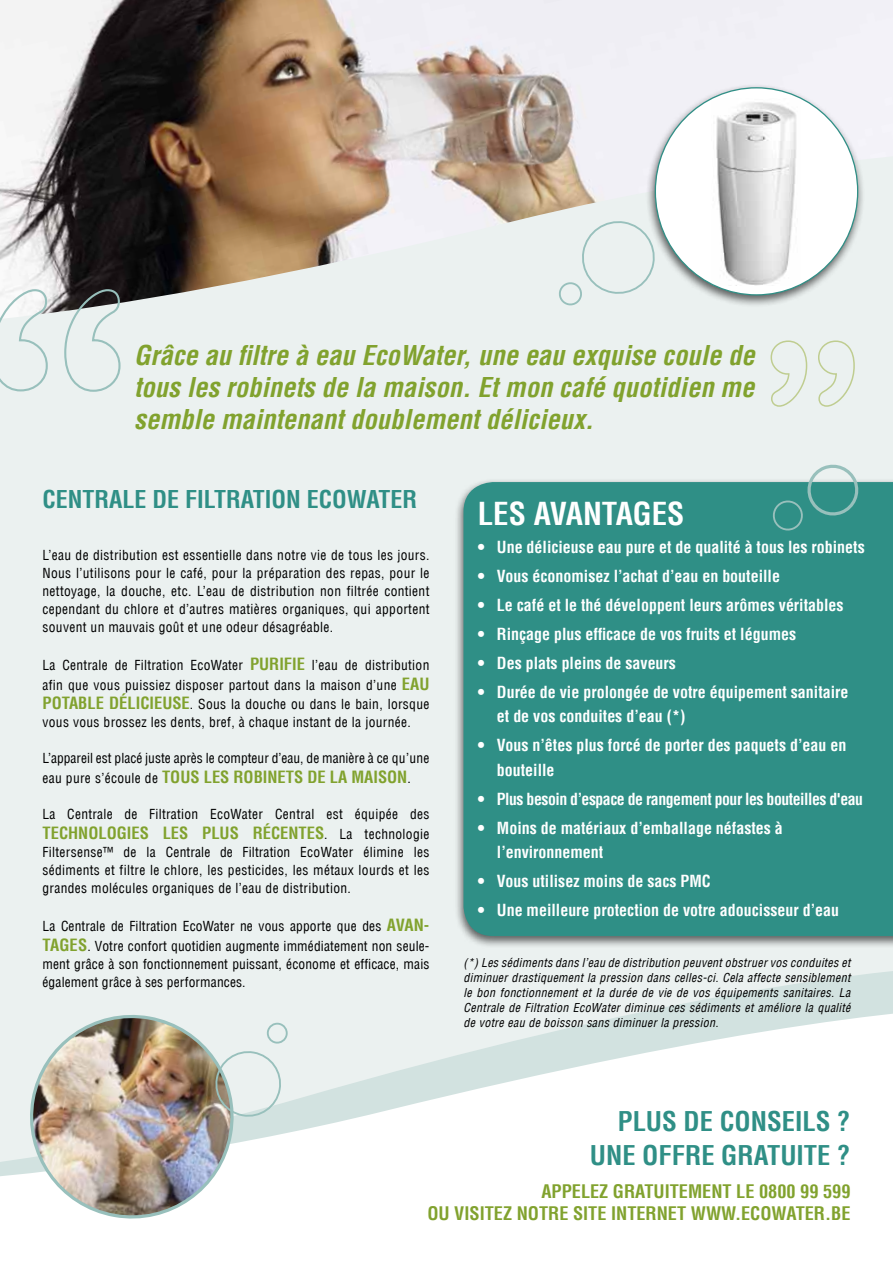
<style>
.page{position:relative;width:893px;height:1263px;background:#fff}
.page>*{position:absolute;margin:0;border:0;box-sizing:border-box;transform-origin:0 0}
.t1{font:700 condensed 30.9px "Helvetica LT";color:#fff}
.t2{font:italic 700 condensed 26.7px/32px "Helvetica LT";color:#81a22e;text-align:justify}
.t3{font:700 condensed 26.55px/33.2px "Helvetica LT";color:#2f8f86;text-align:right}
.t4{font:700 condensed 24px "Helvetica LT";color:#2f8f86}
.t5{font:700 condensed 18.3px "Helvetica LT";color:#81a22e}
.t6{font:700 condensed 16.5px "Helvetica LT";color:#81a22e}
.t7{font:700 condensed 16.35px/24.5px "Helvetica LT";color:#fff}
.t8{font:700 condensed 16.35px "Helvetica LT";letter-spacing:-.03em;color:#fff}
.t9{font:condensed 13.5px/18px "Helvetica LT";letter-spacing:.02em;color:#000;text-align:justify}
.t10{font:condensed 13.5px/19.8px "Helvetica LT";color:#000}
.t11{font:italic condensed 12px/15px "Helvetica LT";letter-spacing:.025em;color:#000;text-align:justify}
.s1{font-weight:700;font-size:16.5px;color:#81a22e}
.s2{font-weight:400;font-size:13.5px;color:#000}
</style>
<div class="page">
<div style="left:0;top:77px;width:893px;height:1186px;background:#ebf1f0"></div>
<svg style="left:0;top:971px;width:893px;height:292px;fill:#fff"></svg>
<div style="left:454px;top:478px;width:439px;height:470px;background:#000;opacity:.6"></div>
<div style="left:463px;top:482px;width:430px;height:454px;background:#2f8f86"></div>
<img style="left:0;top:0;width:893px;height:303px">
<svg style="left:0;top:288px;width:122px;height:104px"></svg>
<svg style="left:770px;top:340px;width:85px;height:67px"></svg>
<img style="left:20px;top:1005px;width:224px;height:220px">
<svg style="left:772px;top:464px;width:88px;height:67px"></svg>
<svg style="left:212px;top:1021px;width:78px;height:97px"></svg>
<svg style="left:557px;top:217px;width:88px;height:89px"></svg>
<div style="left:645px;top:83px;width:220px;height:225px;background:#000;opacity:.6"></div>
<div style="left:655px;top:88px;width:203px;height:207px;background:#fff;border-radius:50%"></div>
<img style="left:711px;top:98px;width:89px;height:188px">
<h2 class="t2" style="left:134px;top:339px;width:622px">Grâce au filtre à eau EcoWater, une eau exquise coule de tous les robinets de la maison. Et mon café quotidien me semble maintenant doublement délicieux.</h2>
<h3 class="t4" style="left:43px;top:484px;width:14px">centrale</h3>
<h3 class="t4" style="left:153px;top:484px;width:45px">de filtration</h3>
<h3 class="t4" style="left:307px;top:484px;width:112px">ECOWATER</h3>
<p class="t9" style="left:43px;top:546px;width:388px">L’eau de distribution est essentielle dans notre vie de tous les jours.<br>Nous l’utilisons pour le café, pour la préparation des repas, pour le nettoyage, la douche, etc. L’eau de distribution non filtrée contient cependant du chlore et d’autres matières organiques, qui apportent souvent un mauvais goût et une odeur désagréable.</p>
<p class="t9" style="left:43px;top:655px;width:388px;line-height:19.8px">La Centrale de Filtration EcoWater <span class="s1">PURIFIE</span> l’eau de distribution afin que vous puissiez disposer partout dans la maison d’une <span class="s1">EAU POTABLE DÉLICIEUSE</span>. Sous la douche ou dans le bain, lorsque</p>
<p class="t9" style="left:43px;top:713px;width:370px">vous vous brossez les dents, bref, à chaque instant de la journée.</p>
<p class="t10" style="left:43px;top:748px;width:388px">L’appareil est placé juste après le compteur d’eau, de manière à ce qu’une eau pure s’écoule de <span class="s1">tous</span></p>
<p class="t6" style="left:204px;top:767px;width:9px">les</p>
<p class="t6" style="left:234px;top:767px;width:179px">ROBINETs DE LA MAISON<span class="s2">.</span></p>
<p class="t9" style="left:43px;top:805px;width:388px">La Centrale de Filtration EcoWater Central est équipée des</p>
<p class="t6" style="left:43px;top:823px;width:388px">TECHNOLOGIES LES PLUS RÉCENTES<span class="s2">. La technologie</span></p>
<p class="t9" style="left:43px;top:843px;width:388px">Filtersense™ de la Centrale de Filtration EcoWater élimine les sédiments et filtre le chlore, les pesticides, les métaux lourds et les grandes molécules organiques de l’eau de distribution.</p>
<p class="t9" style="left:43px;top:916px;width:388px;line-height:19.8px">La Centrale de Filtration EcoWater ne vous apporte que des <span class="s1">AVAN-<br>TAGES</span>. Votre confort quotidien augmente immédiatement non seule-</p>
<p class="t9" style="left:43px;top:955px;width:388px">ment grâce à son fonctionnement puissant, économe et efficace, mais également grâce à ses performances.</p>
<h1 class="t1" style="left:478px;top:495px;width:16px">les</h1>
<h1 class="t1" style="left:534px;top:495px;width:18px">avantages</h1>
<p class="t7" style="left:478px;top:534px;width:388px">• Une délicieuse eau pure et de qualité à tous les robinets</p>
<p class="t7" style="left:478px;top:563px;width:304px">• Vous économisez l’achat d’eau en bouteille</p>
<p class="t7" style="left:478px;top:592px;width:367px">• Le café et le thé développent leurs arômes véritables</p>
<p class="t7" style="left:478px;top:621px;width:320px">• Rinçage plus efficace de vos fruits et légumes</p>
<p class="t7" style="left:478px;top:650px;width:200px">• Des plats pleins de saveurs</p>
<p class="t7" style="left:497px;top:679px;width:353px;text-indent:-19px">• Durée de vie prolongée de votre équipement sanitaire et de vos conduites d’eau (*)</p>
<p class="t7" style="left:497px;top:733px;width:351px;text-indent:-19px">• Vous n’êtes plus forcé de porter des paquets d’eau en bouteille</p>
<p class="t8" style="left:478px;top:788px;width:387px">• Plus besoin d’espace de rangement pour les bouteilles d'eau</p>
<p class="t7" style="left:497px;top:815px;width:287px;text-indent:-19px">• Moins de matériaux d’emballage néfastes à l’environnement</p>
<p class="t7" style="left:478px;top:869px;width:234px">• Vous utilisez moins de sacs PMC</p>
<p class="t7" style="left:478px;top:898px;width:363px">• Une meilleure protection de votre adoucisseur d’eau</p>
<p class="t11" style="left:463px;top:955px;width:388px">(*) Les sédiments dans l’eau de distribution peuvent obstruer vos conduites et diminuer drastiquement la pression dans celles-ci. Cela affecte sensiblement le bon fonctionnement et la durée de vie de vos équipements sanitaires. La Centrale de Filtration EcoWater diminue ces sédiments et améliore la qualité de votre eau de boisson sans diminuer la pression.</p>
<h3 class="t3" style="left:590px;top:1105px;width:262px">?<br>UNE OFFRE GRATUITE ?</h3>
<h3 class="t5" style="left:541px;top:1179px;width:11px">appele</h3>
<h3 class="t5" style="left:599px;top:1179px;width:25px">z gratuitement</h3>
<h3 class="t5" style="left:736px;top:1179px;width:116px">le 0800 99 599</h3>
<h3 class="t3" style="left:618px;top:1105px;width:15px">plus</h3>
<h3 class="t3" style="left:684px;top:1105px;width:51px">de conseils</h3>
<h3 class="t5" style="left:427px;top:1202px;width:36px">ou visite</h3>
<h3 class="t5" style="left:503px;top:1202px;width:25px">z notre</h3>
<h3 class="t5" style="left:573px;top:1202px;width:9px">site</h3>
<h3 class="t5" style="left:611px;top:1202px;width:11px">internet</h3>
<h3 class="t5" style="left:691px;top:1202px;width:16px">www</h3>
<h3 class="t5" style="left:735px;top:1202px;width:18px">.ecowater</h3>
<h3 class="t5" style="left:825px;top:1202px;width:16px">.be</h3>
</div>
